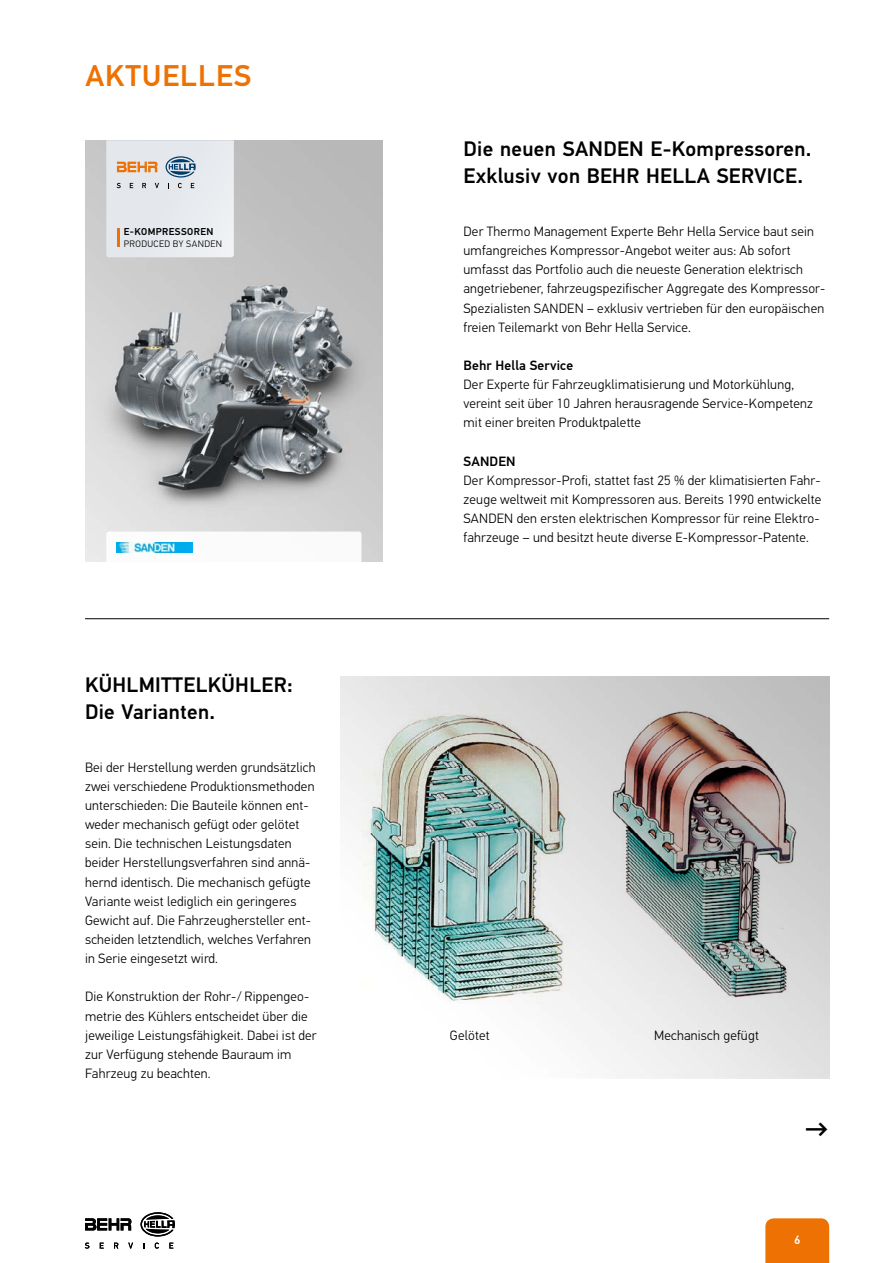
<style>
.page{position:relative;width:893px;height:1263px;background:#fff}
.page>*{position:absolute;margin:0;border:0;box-sizing:border-box;transform-origin:0 0}
.t1{font:500 30px "Hella DIN Universal";letter-spacing:.035em;color:#ee7203}
.t2{font:500 30px "Hella DIN Universal";color:#000}
.t3{font:500 21px/27.3px "Hella DIN Universal";letter-spacing:.015em;color:#000}
.t4{font:300 13.5px/19.2px "Hella DIN Universal";letter-spacing:.015em;color:#000}
.t5{font:500 13.5px "Hella DIN Universal";letter-spacing:.015em;color:#000}
.t6{font:500 12px "Hella DIN Universal";color:#fff}
.t7{font:500 10.05px "Hella DIN Universal";letter-spacing:.045em;color:#000}
.t8{font:300 9.3px "Hella DIN Universal";letter-spacing:.045em;color:#000}
</style>
<div class="page">
<div style="left:765px;top:1218px;width:64px;height:45px;background:#ee7203"></div>
<svg style="left:85px;top:1242px;width:4px;height:6px"></svg>
<svg style="left:100px;top:1242px;width:4px;height:6px"></svg>
<svg style="left:114px;top:1242px;width:4px;height:6px"></svg>
<svg style="left:128px;top:1242px;width:5px;height:6px"></svg>
<svg style="left:155px;top:1242px;width:4px;height:6px"></svg>
<svg style="left:169px;top:1242px;width:4px;height:6px"></svg>
<svg style="left:85px;top:1218px;width:46px;height:12px"></svg>
<svg style="left:141px;top:1212px;width:34px;height:24px"></svg>
<img style="left:85px;top:140px;width:298px;height:421px">
<svg style="left:106px;top:531px;width:255px;height:30px"></svg>
<img style="left:117px;top:542px;width:76px;height:11px">
<svg style="left:106px;top:140px;width:128px;height:117px"></svg>
<hr style="left:85px;top:618px;width:744px;height:1px;background:#000">
<img style="left:600px;top:704px;width:203px;height:303px">
<img style="left:362px;top:704px;width:214px;height:303px">
<h1 class="t1" style="left:85px;top:57px;width:167px">AKTUELLES</h1>
<p class="t7" style="left:124px;top:226px;width:91px">E-KOMPRESSOREN</p>
<p class="t8" style="left:124px;top:238px;width:100px">PRODUCED BY SANDEN</p>
<h2 class="t3" style="left:85px;top:673px;width:209px">KÜHLMITTELKÜHLER:<br>Die Varianten.</h2>
<p class="t4" style="left:85px;top:758px;width:232px">Bei der Herstellung werden grundsätzlich zwei verschiedene Produktionsmethoden unterschieden: Die Bauteile können ent&shy;weder mechanisch gefügt oder gelötet sein. Die technischen Leistungsdaten beider Herstellungsverfahren sind annä&shy;hernd identisch. Die mechanisch gefügte Variante weist lediglich ein geringeres Gewicht auf. Die Fahrzeughersteller ent&shy;scheiden letztendlich, welches Verfahren in Serie eingesetzt wird.</p>
<p class="t4" style="left:85px;top:988px;width:233px">Die Konstruktion der Rohr-/ Rippengeo&shy;metrie des Kühlers entscheidet über die jeweilige Leistungsfähigkeit. Dabei ist der zur Verfügung stehende Bauraum im Fahrzeug zu beachten.</p>
<h2 class="t3" style="left:463px;top:137px;width:349px">Die neuen SANDEN E-Kompressoren.<br>Exklusiv von BEHR HELLA SERVICE.</h2>
<p class="t4" style="left:463px;top:223px;width:363px">Der Thermo Management Experte Behr Hella Service baut sein umfangreiches Kompressor-Angebot weiter aus: Ab sofort umfasst das Portfolio auch die neueste Generation elektrisch angetriebener, fahrzeugspezifischer Aggregate des Kompressor-Spezialisten SANDEN – exklusiv vertrieben für den europäischen freien Teilemarkt von Behr Hella Service.</p>
<p class="t5" style="left:463px;top:357px;width:111px">Behr Hella Service</p>
<p class="t4" style="left:463px;top:376px;width:351px">Der Experte für Fahrzeugklimatisierung und Motorkühlung, vereint seit über 10 Jahren herausragende Service-Kompetenz mit einer breiten Produktpalette</p>
<p class="t5" style="left:463px;top:452px;width:54px">SANDEN</p>
<p class="t4" style="left:463px;top:471px;width:359px">Der Kompressor-Profi, stattet fast 25 % der klimatisierten Fahr&shy;zeuge weltweit mit Kompressoren aus. Bereits 1990 entwickelte SANDEN den ersten elektrischen Kompressor für reine Elektro&shy;fahrzeuge – und besitzt heute diverse E-Kompressor-Patente.</p>
<p class="t4" style="left:450px;top:1026px;width:41px">Gelötet</p>
<p class="t4" style="left:654px;top:1026px;width:106px">Mechanisch gefügt</p>
<h1 class="t2" style="left:804px;top:1109px;width:27px">→</h1>
<p class="t6" style="left:794px;top:1232px;width:8px">6</p>
</div>
